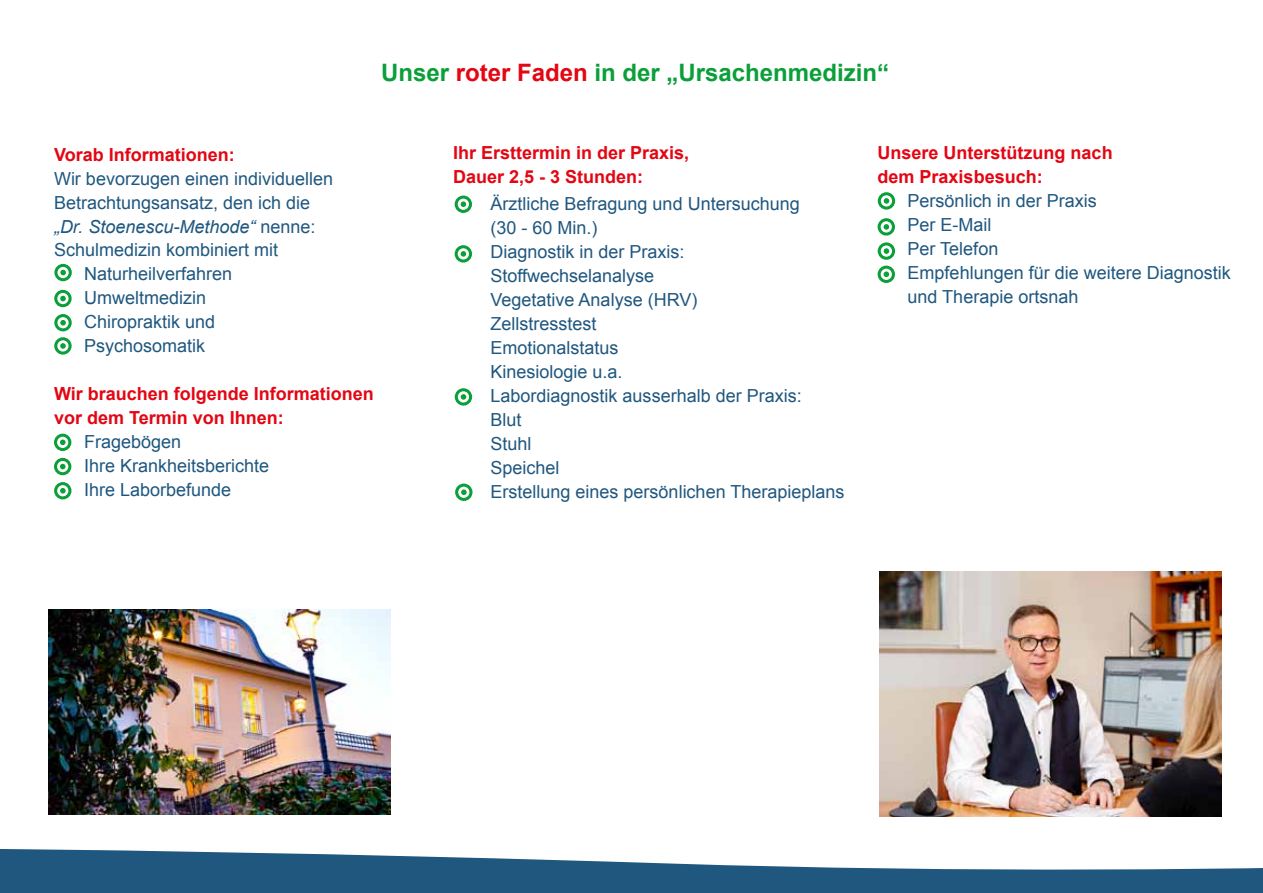
<style>
.page{position:relative;width:1263px;height:893px;background:#fff}
.page>*{position:absolute;margin:0;border:0;box-sizing:border-box;transform-origin:0 0}
.t1{font:700 24px "Arial";color:#0a9f39}
.t2{font:18px/24px "Arial";color:#1f577f}
.t3{font:700 18px/24px "Arial";color:#e30613}
.t4{font:italic 18px "Arial";color:#1f577f}
.s1{color:#e30613}
.s2{font-style:normal}
</style>
<div class="page">
<svg style="left:455px;top:484px;width:17px;height:17px"></svg>
<div style="left:458px;top:487px;width:11px;height:11px;background:#fff;border-radius:50%"></div>
<svg style="left:461px;top:489px;width:6px;height:6px"></svg>
<svg style="left:455px;top:196px;width:17px;height:17px"></svg>
<div style="left:458px;top:199px;width:11px;height:11px;background:#fff;border-radius:50%"></div>
<svg style="left:461px;top:201px;width:5px;height:6px"></svg>
<svg style="left:455px;top:245px;width:17px;height:18px"></svg>
<svg style="left:458px;top:248px;width:11px;height:11px"></svg>
<svg style="left:461px;top:251px;width:5px;height:6px"></svg>
<svg style="left:455px;top:388px;width:17px;height:18px"></svg>
<svg style="left:458px;top:391px;width:11px;height:11px"></svg>
<svg style="left:461px;top:394px;width:5px;height:6px"></svg>
<img style="left:880px;top:572px;width:342px;height:244px">
<img style="left:48px;top:609px;width:342px;height:206px">
<svg style="left:0;top:849px;width:1263px;height:44px;fill:#1f577f"></svg>
<svg style="left:54px;top:434px;width:17px;height:17px"></svg>
<div style="left:57px;top:437px;width:11px;height:11px;background:#fff;border-radius:50%"></div>
<svg style="left:60px;top:440px;width:6px;height:5px"></svg>
<svg style="left:54px;top:458px;width:17px;height:17px"></svg>
<div style="left:57px;top:461px;width:11px;height:11px;background:#fff;border-radius:50%"></div>
<svg style="left:60px;top:464px;width:6px;height:5px"></svg>
<svg style="left:54px;top:482px;width:17px;height:17px"></svg>
<div style="left:57px;top:485px;width:11px;height:11px;background:#fff;border-radius:50%"></div>
<svg style="left:60px;top:488px;width:6px;height:5px"></svg>
<svg style="left:54px;top:290px;width:18px;height:17px"></svg>
<svg style="left:57px;top:293px;width:12px;height:11px"></svg>
<svg style="left:60px;top:296px;width:6px;height:5px"></svg>
<svg style="left:54px;top:314px;width:18px;height:17px"></svg>
<svg style="left:57px;top:317px;width:12px;height:11px"></svg>
<svg style="left:60px;top:320px;width:6px;height:5px"></svg>
<svg style="left:54px;top:264px;width:18px;height:17px"></svg>
<svg style="left:57px;top:267px;width:12px;height:11px"></svg>
<svg style="left:60px;top:270px;width:6px;height:5px"></svg>
<svg style="left:54px;top:337px;width:18px;height:18px"></svg>
<svg style="left:57px;top:340px;width:12px;height:12px"></svg>
<svg style="left:60px;top:343px;width:6px;height:6px"></svg>
<svg style="left:878px;top:218px;width:17px;height:18px"></svg>
<svg style="left:881px;top:221px;width:11px;height:12px"></svg>
<svg style="left:883px;top:224px;width:6px;height:6px"></svg>
<svg style="left:878px;top:242px;width:17px;height:18px"></svg>
<svg style="left:881px;top:245px;width:11px;height:12px"></svg>
<svg style="left:884px;top:248px;width:5px;height:6px"></svg>
<svg style="left:878px;top:192px;width:17px;height:18px"></svg>
<svg style="left:881px;top:195px;width:11px;height:12px"></svg>
<svg style="left:884px;top:198px;width:5px;height:6px"></svg>
<svg style="left:878px;top:266px;width:17px;height:17px"></svg>
<div style="left:881px;top:269px;width:11px;height:11px;background:#fff;border-radius:50%"></div>
<svg style="left:883px;top:271px;width:6px;height:6px"></svg>
<h1 class="t1" style="left:381px;top:57px;width:510px">Unser <span class="s1">roter Faden</span> in der „Ursachenmedizin“</h1>
<p class="t3" style="left:54px;top:143px;width:182px">Vorab Informationen:</p>
<p class="t2" style="left:54px;top:166px;width:281px">Wir bevorzugen einen individuellen</p>
<p class="t2" style="left:54px;top:190px;width:258px">Betrachtungsansatz, den ich die</p>
<p class="t4" style="left:54px;top:215px;width:263px">„Dr. Stoenescu-Methode“ <span class="s2">nenne:</span></p>
<p class="t2" style="left:54px;top:238px;width:226px">Schulmedizin kombiniert mit</p>
<p class="t2" style="left:84px;top:262px;width:150px">Naturheilverfahren</p>
<p class="t2" style="left:84px;top:286px;width:124px">Umweltmedizin</p>
<p class="t2" style="left:84px;top:310px;width:133px">Chiropraktik und</p>
<p class="t2" style="left:84px;top:334px;width:123px">Psychosomatik</p>
<p class="t3" style="left:54px;top:383px;width:321px">Wir brauchen folgende Informationen vor dem Termin von Ihnen:</p>
<p class="t2" style="left:84px;top:430px;width:187px">Fragebögen<br>Ihre Krankheitsberichte<br>Ihre Laborbefunde</p>
<p class="t3" style="left:453px;top:141px;width:238px">Ihr Ersttermin in der Praxis,<br>Dauer 2,5 - 3 Stunden:</p>
<p class="t2" style="left:490px;top:192px;width:355px">Ärztliche Befragung und Untersuchung<br>(30 - 60 Min.)<br>Diagnostik in der Praxis:<br>Stoffwechselanalyse<br>Vegetative Analyse (HRV)<br>Zellstresstest<br>Emotionalstatus<br>Kinesiologie u.a.<br>Labordiagnostik ausserhalb der Praxis:<br>Blut<br>Stuhl<br>Speichel<br>Erstellung eines persönlichen Therapieplans</p>
<p class="t3" style="left:878px;top:141px;width:237px">Unsere Unterstützung nach dem Praxisbesuch:</p>
<p class="t2" style="left:908px;top:189px;width:325px">Persönlich in der Praxis<br>Per E-Mail<br>Per Telefon<br>Empfehlungen für die weitere Diagnostik und Therapie ortsnah</p>
</div>
